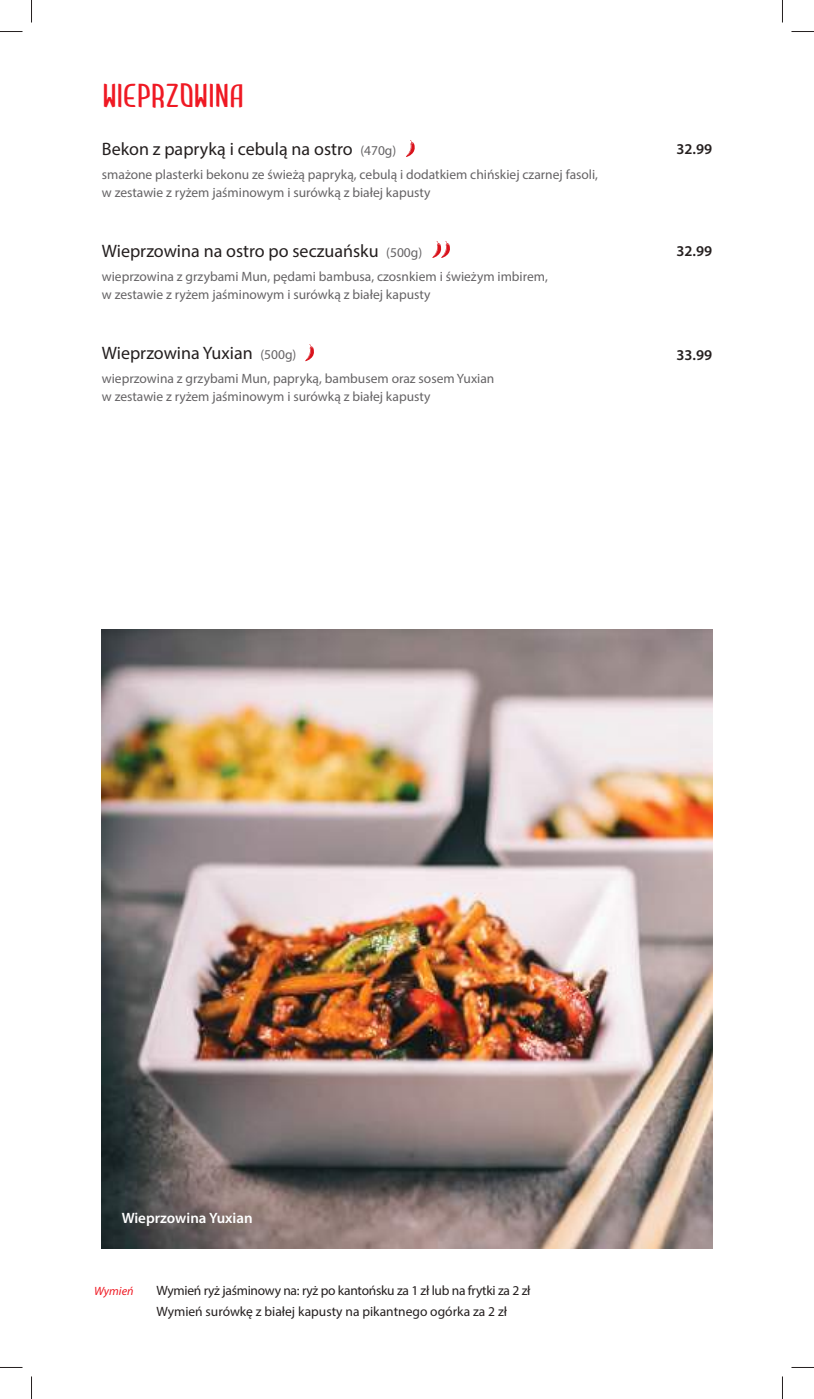
<style>
.page{position:relative;width:814px;height:1399px;background:#fff}
.page>*{position:absolute;margin:0;border:0;box-sizing:border-box;transform-origin:0 0}
.t1{font:33px "Clip Condensed";letter-spacing:.035em;color:#ef1923}
.t2{font:18px "Myriad Pro";color:#241f1f}
.t3{font:600 15px "Myriad Pro";color:#fff}
.t4{font:600 15px "Myriad Pro";color:#241f1f}
.t5{font:13.5px/18px "Myriad Pro";color:#656365}
.t6{font:13.5px/21px "Myriad Pro";letter-spacing:-.005em;color:#241f1f}
.t7{font:italic 12px "Myriad Pro";color:#ef1923}
.s1{font-size:13.5px;color:#656365}
</style>
<div class="page">
<img style="left:102px;top:629px;width:610px;height:619px">
<svg style="left:406px;top:140px;width:9px;height:17px"></svg>
<svg style="left:305px;top:344px;width:9px;height:18px"></svg>
<svg style="left:432px;top:241px;width:18px;height:17px"></svg>
<svg style="left:0;top:31px;width:22px;height:1px"></svg>
<svg style="left:791px;top:31px;width:22px;height:1px"></svg>
<svg style="left:31px;top:0;width:1px;height:22px"></svg>
<svg style="left:31px;top:1376px;width:1px;height:22px"></svg>
<svg style="left:782px;top:0;width:1px;height:22px"></svg>
<svg style="left:782px;top:1376px;width:1px;height:22px"></svg>
<h1 class="t1" style="left:102px;top:77px;width:141px">WIEPRZOWINA</h1>
<h2 class="t2" style="left:102px;top:137px;width:296px">Bekon z papryką i cebulą na ostro <span class="s1">(470g)</span></h2>
<p class="t5" style="left:102px;top:165px;width:497px">smażone plasterki bekonu ze świeżą papryką, cebulą i dodatkiem chińskiej czarnej fasoli, w zestawie z ryżem jaśminowym i surówką z białej kapusty</p>
<h2 class="t2" style="left:102px;top:239px;width:322px">Wieprzowina na ostro po seczuańsku <span class="s1">(500g)</span></h2>
<p class="t5" style="left:102px;top:267px;width:447px">wieprzowina z grzybami Mun, pędami bambusa, czosnkiem i świeżym imbirem, w zestawie z ryżem jaśminowym i surówką z białej kapusty</p>
<h2 class="t2" style="left:102px;top:341px;width:196px">Wieprzowina Yuxian <span class="s1">(500g)</span></h2>
<p class="t5" style="left:102px;top:369px;width:394px">wieprzowina z grzybami Mun, papryką, bambusem oraz sosem Yuxian w zestawie z ryżem jaśminowym i surówką z białej kapusty</p>
<p class="t4" style="left:676px;top:140px;width:37px">32.99</p>
<p class="t4" style="left:676px;top:242px;width:37px">32.99</p>
<p class="t4" style="left:676px;top:345px;width:37px">33.99</p>
<p class="t3" style="left:122px;top:1208px;width:132px">Wieprzowina Yuxian</p>
<p class="t7" style="left:94px;top:1283px;width:41px">Wymień</p>
<p class="t6" style="left:156px;top:1279px;width:375px">Wymień ryż jaśminowy na: ryż po kantońsku za 1 zł lub na frytki za 2 zł<br>Wymień surówkę z białej kapusty na pikantnego ogórka za 2 zł</p>
</div>
